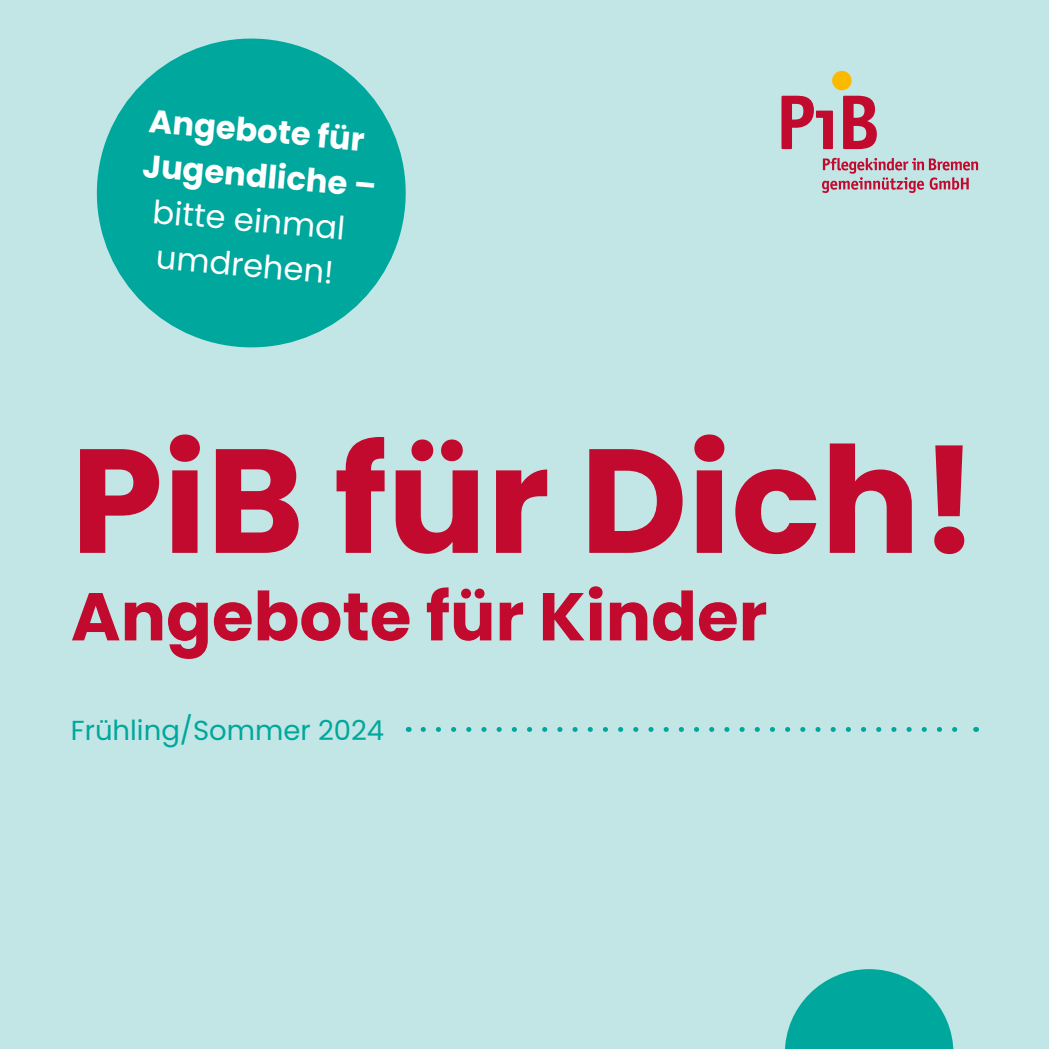
<style>
.page{position:relative;width:1049px;height:1049px;background:#c2e6e5}
.page>*{position:absolute;margin:0;border:0;box-sizing:border-box;transform-origin:0 0}
.t1{font:700 147.75px "Poppins";color:#c2092e}
.t2{font:700 67.5px "Poppins";color:#c2092e}
.t3{font:700 32.25px/45px "Poppins";color:#fff}
.t4{font:32.25px/45px "Poppins";color:#fff}
.t5{font:27.5px "Poppins";color:#00a79d}
</style>
<div class="page">
<svg style="left:822px;top:158px;width:156px;height:35px"></svg>
<div style="left:832px;top:71px;width:19px;height:19px;background:#fbba00;border-radius:50%"></div>
<svg style="left:781px;top:96px;width:52px;height:53px"></svg>
<svg style="left:843px;top:96px;width:34px;height:53px"></svg>
<svg style="left:96px;top:38px;width:310px;height:310px;fill:#00a79d"></svg>
<svg style="left:423px;top:727px;width:535px;height:5px"></svg>
<svg style="left:785px;top:969px;width:168px;height:80px"></svg>
<p class="t3" style="left:149px;top:98px;width:236px;rotate:5deg">Angebote für<br>Jugendliche –</p>
<p class="t4" style="left:155px;top:189px;width:194px;rotate:5deg">bitte einmal umdrehen!</p>
<h1 class="t1" style="left:71px;top:415px;width:909px">PiB für Dich!</h1>
<h2 class="t2" style="left:71px;top:578px;width:698px">Angebote für Kinder</h2>
<p class="t5" style="left:71px;top:714px;width:315px">Frühling/Sommer 2024</p>
</div>
